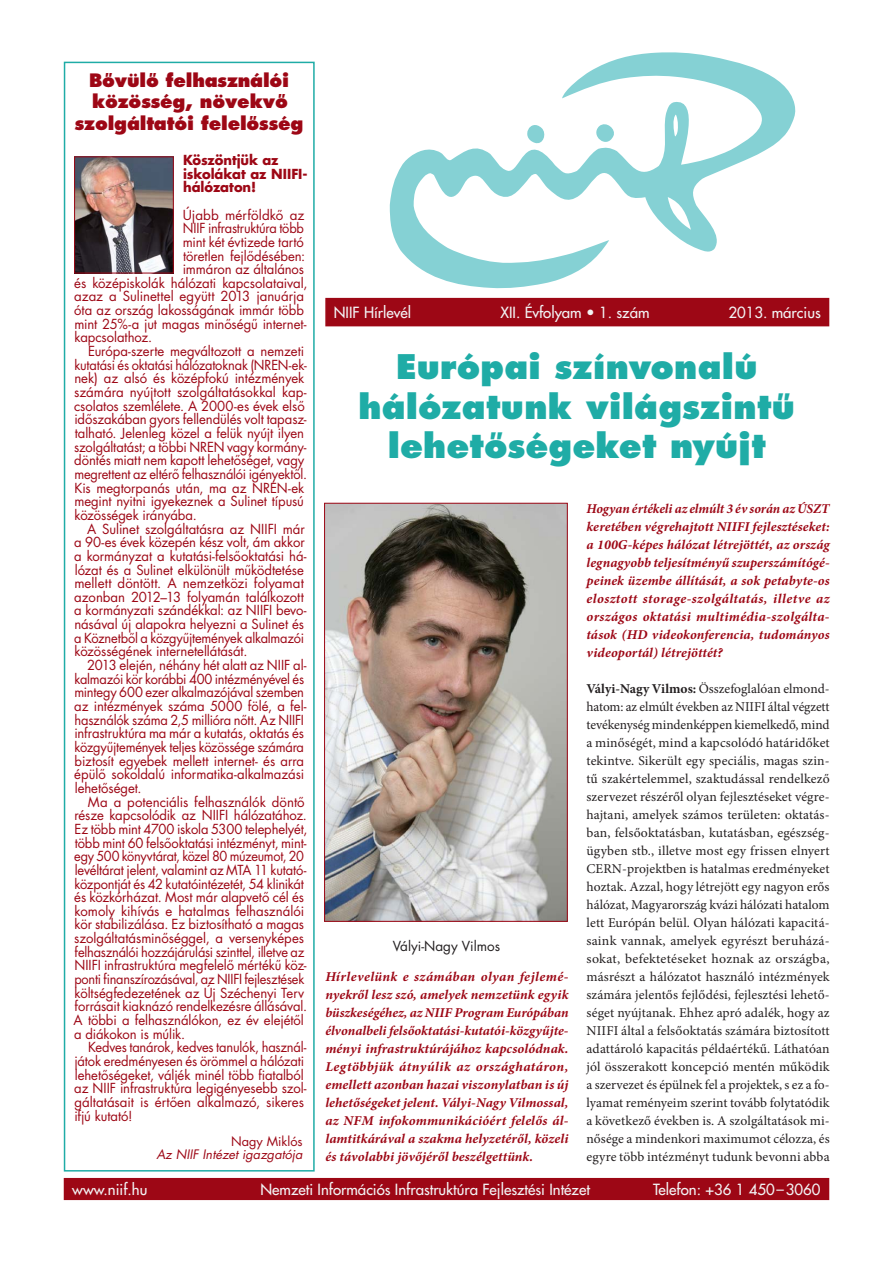
<style>
.page{position:relative;width:893px;height:1263px;background:#fff}
.page>*{position:absolute;margin:0;border:0;box-sizing:border-box;transform-origin:0 0}
.Turkiz_cim{font:800 33px/39.6px "Futura Std";letter-spacing:.005em;color:#1faca6;text-align:center}
.Bordo_cim{font:800 18px/21.6px "Futura Std";letter-spacing:-.01em;color:#9d0715;text-align:center}
.t1{font:500 15px "Futura Std";color:#f2f3f4}
.Bordo_cikk{font:13.5px/13.6px "Futura Std";letter-spacing:-.005em;color:#9d0715}
.kenyerszoveg_tompa{font:13.5px/18px "Minion Pro";letter-spacing:.005em;color:#231f20;text-align:justify}
.Bordo_interjukerdes{font:italic 700 13.5px/18px "Minion Pro";letter-spacing:.005em;color:#9d0715;text-align:justify;scale:1.04 1}
.Bordo_interjukerdes-2{font:italic 700 13.5px/18px "Minion Pro";letter-spacing:.005em;color:#9d0715;text-align:justify}
.Bordo_cikk-2{font:13.5px/13.6px "Futura Std";letter-spacing:-.005em;color:#9d0715;scale:.96 1}
.Bordo_cikk-3{font:700 13.5px/13.6px "Futura Std";letter-spacing:-.005em;color:#9d0715}
.Bordo_cikk-4{font:13.5px "Futura Std";letter-spacing:-.005em;color:#9d0715;scale:.95 1}
.kepalairas{font:13.5px "Futura Std";color:#231f20}
.Bordo_cikk-5{font:italic 12.75px "Futura Std";color:#9d0715}
.Bordo_cikk-6{font:12.75px "Futura Std";color:#9d0715}
.s1{font-weight:700}
</style>
<div class="page">
<div style="left:325px;top:298px;width:504px;height:28px;background:#9d0715"></div>
<div style="left:64px;top:1178px;width:765px;height:22px;background:#9d0715"></div>
<svg style="left:390px;top:52px;width:406px;height:237px"></svg>
<div style="left:64px;top:62px;width:251px;height:1109px;border:2px solid #1faca6"></div>
<img style="left:76px;top:158px;width:96px;height:113px">
<div style="left:74px;top:156px;width:100px;height:117px;border:1px solid #9d0715"></div>
<img style="left:326px;top:505px;width:240px;height:415px">
<div style="left:324px;top:503px;width:244px;height:419px;border:1px solid #9d0715"></div>
<p class="Bordo_cim" style="left:75px;top:68px;width:230px">Bővülő felhasználói közösség, növekvő szolgáltatói felelősség</p>
<p class="Bordo_cikk-3" style="left:183px;top:153px;width:97px">Köszöntjük az</p>
<p class="Bordo_cikk-3" style="left:183px;top:166px;width:126px">iskolákat az NIIFI&shy;hálózaton!</p>
<p class="Bordo_cikk" style="left:183px;top:208px;width:123px">Újabb mérföldkő az</p>
<p class="Bordo_cikk-4" style="left:183px;top:219px;width:129px">NIIF infrastruktúra több</p>
<p class="Bordo_cikk" style="left:183px;top:235px;width:123px">mint két évtizede tartó</p>
<p class="Bordo_cikk" style="left:183px;top:249px;width:124px">töretlen fejlődésében:</p>
<p class="Bordo_cikk" style="left:183px;top:262px;width:123px">immáron az általános</p>
<p class="Bordo_cikk" style="left:74px;top:276px;width:235px">és középiskolák hálózati kapcsolataival,</p>
<p class="Bordo_cikk" style="left:74px;top:290px;width:231px">azaz a Sulinettel együtt 2013 januárja</p>
<p class="Bordo_cikk" style="left:74px;top:303px;width:231px">óta az ország lakosságának immár több</p>
<p class="Bordo_cikk" style="left:74px;top:317px;width:234px">mint 25%-a jut magas minőségű internet-</p>
<p class="Bordo_cikk" style="left:75px;top:331px;width:79px">kapcsolathoz.</p>
<p class="Bordo_cikk" style="left:74px;top:344px;width:234px;text-indent:14px">Európa-szerte megváltozott a nemzeti kutatási és oktatási hálózatoknak (NREN-ek&shy;nek) az alsó és középfokú intézmények számára nyújtott szolgáltatásokkal kap&shy;csolatos szemlélete. A 2000-es évek első időszakában gyors fellendülés volt tapasz&shy;talható. Jelenleg közel a felük nyújt ilyen szolgáltatást; a többi NREN vagy kormány&shy;döntés miatt nem kapott lehetőséget, vagy megrettent az eltérő felhasználói igényektől.<br>Kis megtorpanás után, ma az NREN-ek megint nyitni igyekeznek a Sulinet típusú közösségek irányába.</p>
<p class="Bordo_cikk" style="left:74px;top:522px;width:234px;text-indent:13px">A Sulinet szolgáltatásra az NIIFI már a 90-es évek közepén kész volt, ám akkor a kormányzat a kutatási-felsőoktatási há&shy;lózat és a Sulinet elkülönült működtetése mellett döntött. A nemzetközi folyamat azonban 2012–13 folyamán találkozott a kormányzati szándékkal: az NIIFI bevo&shy;násával új alapokra helyezni a Sulinet és a Köznetből a közgyűjtemények alkalmazói közösségének internetellátását.</p>
<p class="Bordo_cikk" style="left:74px;top:658px;width:234px;text-indent:13px">2013 elején, néhány hét alatt az NIIF al&shy;kalmazói kör korábbi 400 intézményével és mintegy 600 ezer alkalmazójával szemben az intézmények száma 5000 fölé, a fel&shy;használók száma 2,5 millióra nőtt. Az NIIFI infrastruktúra ma már a kutatás, oktatás és közgyűjtemények teljes közössége számára biztosít egyebek mellett internet- és arra épülő sokoldalú informatika-alkalmazási lehetőséget.</p>
<p class="Bordo_cikk" style="left:74px;top:795px;width:235px;text-indent:14px">Ma a potenciális felhasználók döntő része kapcsolódik az NIIFI hálózatához.<br>Ez több mint 4700 iskola 5300 telephelyét, több mint 60 felsőoktatási intézményt, mint&shy;egy 500 könyvtárat, közel 80 múzeumot, 20 levéltárat jelent, valamint az MTA 11 kutató&shy;központját és 42 kutatóintézetét, 54 klinikát és közkórházat. Most már alapvető cél és komoly kihívás e hatalmas felhasználói kör stabilizálása. Ez biztosítható a magas szolgáltatásminőséggel, a versenyképes felhasználói hozzájárulási szinttel, illetve az NIIFI infrastruktúra megfelelő mértékű köz&shy;ponti finanszírozásával, az NIIFI fejlesztések költségfedezetének az Új Széchenyi Terv forrásait kiaknázó rendelkezésre állásával.<br>A többi a felhasználókon, ez év elejétől a diákokon is múlik.</p>
<p class="Bordo_cikk-2" style="left:74px;top:1040px;width:244px;text-indent:14px">Kedves tanárok, kedves tanulók, használ&shy;játok eredményesen és örömmel a hálózati lehetőségeket, váljék minél több fiatalból az NIIF infrastruktúra legigényesebb szol&shy;gáltatásait is értően alkalmazó, sikeres ifjú kutató!</p>
<p class="Bordo_cikk-6" style="left:231px;top:1133px;width:73px">Nagy Miklós</p>
<p class="Bordo_cikk-5" style="left:156px;top:1145px;width:148px">Az NIIF Intézet igazgatója</p>
<p class="t1" style="left:334px;top:303px;width:79px">NIIF Hírlevél</p>
<p class="t1" style="left:500px;top:303px;width:151px">XII. Évfolyam • 1. szám</p>
<p class="t1" style="left:728px;top:303px;width:94px">2013. március</p>
<p class="Turkiz_cim" style="left:358px;top:346px;width:438px">Európai színvonalú hálózatunk világszintű lehetőségeket nyújt</p>
<p class="kepalairas" style="left:393px;top:937px;width:109px">Vályi-Nagy Vilmos</p>
<p class="Bordo_interjukerdes" style="left:325px;top:967px;width:235px">Hírlevelünk e számában olyan fejlemé&shy;nyekről lesz szó, amelyek nemzetünk egyik büszkeségéhez, az NIIF Program Európában élvonalbeli felsőoktatási-kutatói-közgyűjte&shy;ményi infrastruktúrájához kapcsolódnak.<br>Legtöbbjük átnyúlik az országhatáron, emellett azonban hazai viszonylatban is új lehetőségeket jelent. Vályi-Nagy Vilmossal, az NFM infokommunikációért felelős ál&shy;lamtitkárával a szakma helyzetéről, közeli és távolabbi jövőjéről beszélgettünk.</p>
<p class="Bordo_interjukerdes-2" style="left:586px;top:499px;width:245px">Hogyan értékeli az elmúlt 3 év során az ÚSZT keretében végrehajtott NIIFI fejlesztéseket: a 100G-képes hálózat létrejöttét, az ország legnagyobb teljesítményű szuperszámítógé&shy;peinek üzembe állítását, a sok petabyte-os elosztott storage-szolgáltatás, illetve az országos oktatási multimédia-szolgálta&shy;tások (HD videokonferencia, tudományos videoportál) létrejöttét?</p>
<p class="kenyerszoveg_tompa" style="left:586px;top:680px;width:245px"><span class="s1">Vályi-Nagy Vilmos:</span> Összefoglalóan elmond&shy;hatom: az elmúlt években az NIIFI által végzett tevékenység mindenképpen kiemelkedő, mind a minőségét, mind a kapcsolódó határidőket tekintve. Sikerült egy speciális, magas szin&shy;tű szakértelemmel, szaktudással rendelkező szervezet részéről olyan fejlesztéseket végre&shy;hajtani, amelyek számos területen: oktatás&shy;ban, felsőoktatásban, kutatásban, egészség&shy;ügyben stb., illetve most egy frissen elnyert CERN-projektben is hatalmas eredményeket hoztak. Azzal, hogy létrejött egy nagyon erős hálózat, Magyarország kvázi hálózati hatalom lett Európán belül. Olyan hálózati kapacitá&shy;saink vannak, amelyek egyrészt beruházá&shy;sokat, befektetéseket hoznak az országba, másrészt a hálózatot használó intézmények számára jelentős fejlődési, fejlesztési lehető&shy;séget nyújtanak. Ehhez apró adalék, hogy az NIIFI által a felsőoktatás számára biztosított adattároló kapacitás példaértékű. Láthatóan jól összerakott koncepció mentén működik a szervezet és épülnek fel a projektek, s ez a fo&shy;lyamat reményeim szerint tovább folytatódik a következő években is. A szolgáltatások mi&shy;nősége a mindenkori maximumot célozza, és egyre több intézményt tudunk bevonni abba</p>
<p class="t1" style="left:72px;top:1179px;width:77px">www.niif.hu</p>
<p class="t1" style="left:260px;top:1179px;width:331px">Nemzeti Információs Infrastruktúra Fejlesztési Intézet</p>
<p class="t1" style="left:653px;top:1179px;width:169px">Telefon: +36 1 450–3060</p>
</div>
